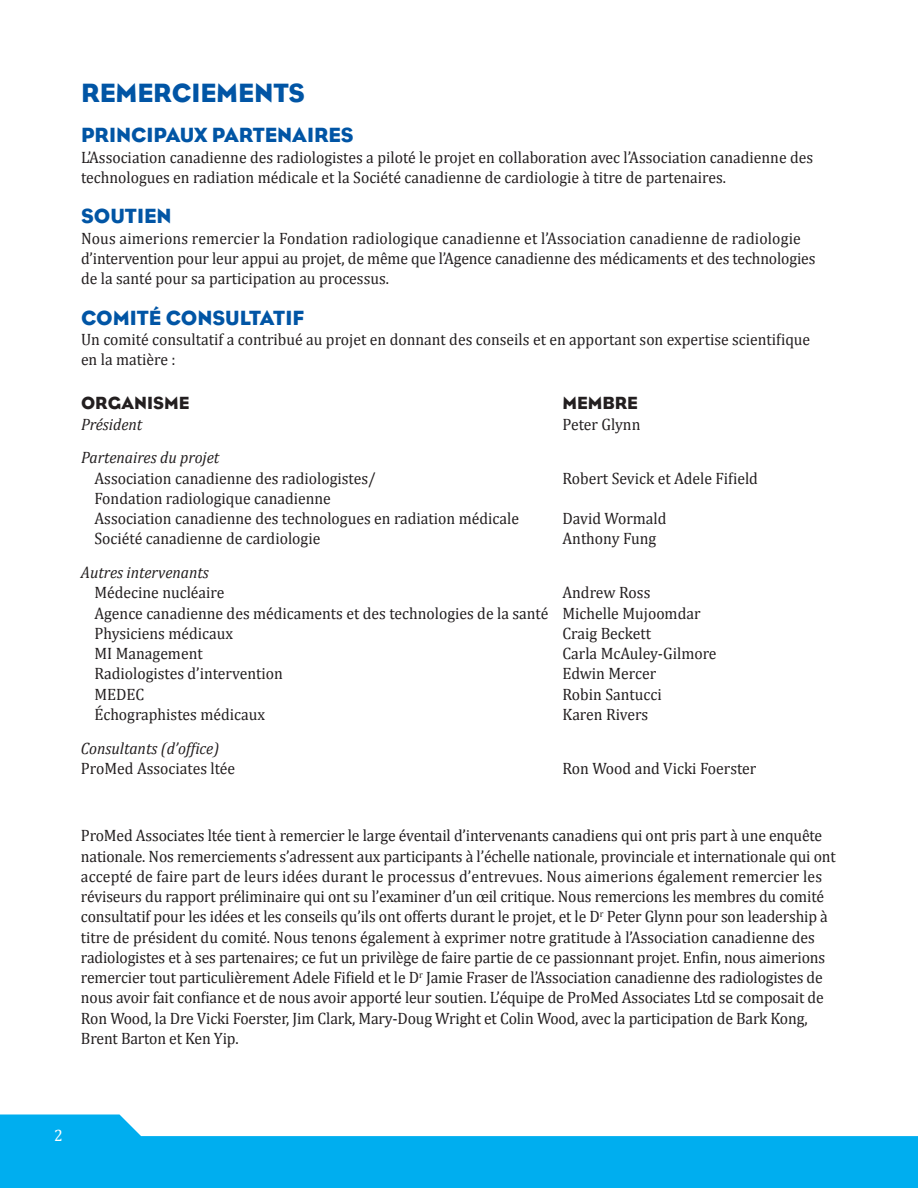
<style>
.page{position:relative;width:918px;height:1188px;background:#fff}
.page>*{position:absolute;margin:0;border:0;box-sizing:border-box;transform-origin:0 0}
.t1{font:27px "Bureau Eagle";color:#0155a5}
.t2{font:21px "Bureau Eagle";color:#0155a5}
.t3{font:18px "Bureau Eagle";color:#231f20}
.t4{font:16.5px/20.2px "Cambria";color:#231f20;scale:.95 1}
.t5{font:italic 16.5px "Cambria";color:#231f20;scale:.95 1}
.t6{font:16.5px "Cambria";color:#fff;scale:.95 1}
</style>
<div class="page">
<svg style="left:0;top:1115px;width:918px;height:73px;fill:#00aeef"></svg>
<h1 class="t1" style="left:81px;top:77px;width:226px">REMERCIEMENTS</h1>
<p class="t2" style="left:81px;top:123px;width:274px">PRINCIPAUX PARTENAIRES</p>
<p class="t4" style="left:81px;top:147px;width:772px">L’Association canadienne des radiologistes a piloté le projet en collaboration avec l’Association canadienne des technologues en radiation médicale et la Société canadienne de cardiologie à titre de partenaires.</p>
<p class="t2" style="left:81px;top:204px;width:92px">SOUTIEN</p>
<p class="t4" style="left:81px;top:228px;width:775px">Nous aimerions remercier la Fondation radiologique canadienne et l’Association canadienne de radiologie d’intervention pour leur appui au projet, de même que l’Agence canadienne des médicaments et des technologies de la santé pour sa participation au processus.</p>
<p class="t2" style="left:81px;top:306px;width:224px">COMITÉ CONSULTATIF</p>
<p class="t4" style="left:81px;top:329px;width:769px">Un comité consultatif a contribué au projet en donnant des conseils et en apportant son expertise scientifique en la matière :</p>
<p class="t3" style="left:81px;top:393px;width:110px">ORGANISME</p>
<p class="t3" style="left:562px;top:393px;width:77px">MEMBRE</p>
<p class="t5" style="left:81px;top:412px;width:66px">Président</p>
<p class="t4" style="left:563px;top:414px;width:84px">Peter Glynn</p>
<p class="t5" style="left:81px;top:446px;width:147px">Partenaires du projet</p>
<p class="t4" style="left:94px;top:468px;width:298px">Association canadienne des radiologistes/</p>
<p class="t4" style="left:562px;top:468px;width:207px">Robert Sevick et Adele Fifield</p>
<p class="t4" style="left:94px;top:488px;width:448px">Fondation radiologique canadienne<br>Association canadienne des technologues en radiation médicale</p>
<p class="t4" style="left:562px;top:508px;width:111px">David Wormald</p>
<p class="t4" style="left:94px;top:529px;width:239px">Société canadienne de cardiologie</p>
<p class="t4" style="left:562px;top:529px;width:100px">Anthony Fung</p>
<p class="t5" style="left:81px;top:561px;width:136px">Autres intervenants</p>
<p class="t4" style="left:94px;top:583px;width:138px">Médecine nucléaire</p>
<p class="t4" style="left:94px;top:583px;width:639px;text-indent:468px">Andrew Ross<br>Agence canadienne des médicaments et des technologies de la santé Michelle Mujoomdar<br>Physiciens médicaux</p>
<p class="t4" style="left:562px;top:623px;width:95px">Craig Beckett</p>
<p class="t4" style="left:94px;top:643px;width:115px">MI Management</p>
<p class="t4" style="left:562px;top:643px;width:164px">Carla McAuley-Gilmore</p>
<p class="t4" style="left:94px;top:664px;width:200px">Radiologistes d’intervention</p>
<p class="t4" style="left:562px;top:664px;width:100px">Edwin Mercer</p>
<p class="t4" style="left:94px;top:684px;width:54px">MEDEC</p>
<p class="t4" style="left:562px;top:684px;width:106px">Robin Santucci</p>
<p class="t4" style="left:94px;top:704px;width:181px">Échographistes médicaux</p>
<p class="t4" style="left:562px;top:704px;width:92px">Karen Rivers</p>
<p class="t5" style="left:81px;top:736px;width:147px">Consultants (d’office)</p>
<p class="t4" style="left:81px;top:758px;width:164px">ProMed Associates ltée</p>
<p class="t4" style="left:562px;top:758px;width:206px">Ron Wood and Vicki Foerster</p>
<p class="t4" style="left:81px;top:826px;width:796px">ProMed Associates ltée tient à remercier le large éventail d’intervenants canadiens qui ont pris part à une enquête nationale. Nos remerciements s’adressent aux participants à l’échelle nationale, provinciale et internationale qui ont accepté de faire part de leurs idées durant le processus d’entrevues. Nous aimerions également remercier les réviseurs du rapport préliminaire qui ont su l’examiner d’un œil critique. Nous remercions les membres du comité consultatif pour les idées et les conseils qu’ils ont offerts durant le projet, et le D<sup>r</sup> Peter Glynn pour son leadership à titre de président du comité. Nous tenons également à exprimer notre gratitude à l’Association canadienne des radiologistes et à ses partenaires; ce fut un privilège de faire partie de ce passionnant projet. Enfin, nous aimerions remercier tout particulièrement Adele Fifield et le D<sup>r</sup> Jamie Fraser de l’Association canadienne des radiologistes de nous avoir fait confiance et de nous avoir apporté leur soutien. L’équipe de ProMed Associates Ltd se composait de Ron Wood, la Dre Vicki Foerster, Jim Clark, Mary-Doug Wright et Colin Wood, avec la participation de Bark Kong, Brent Barton et Ken Yip.</p>
<p class="t6" style="left:54px;top:1126px;width:11px">2</p>
</div>
